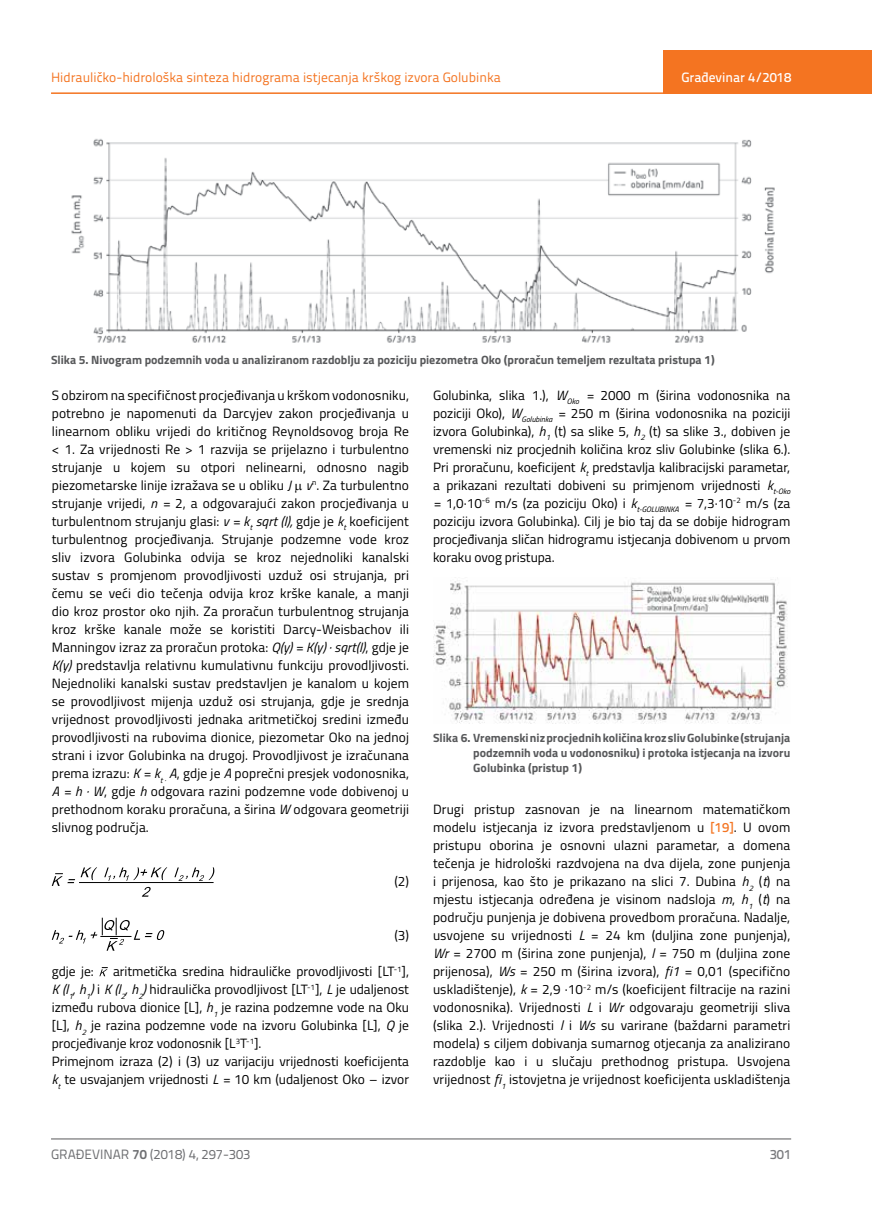
<style>
.page{position:relative;width:872px;height:1212px;background:#fff}
.page>*{position:absolute;margin:0;border:0;box-sizing:border-box;transform-origin:0 0}
.t1{font:13.5px/18px "Titillium";color:#000;text-align:justify}
.t2{font:13.5px "Titillium Text 22 L";color:#f47421}
.t3{font:13.5px "Titillium Text 22 L";color:#6d6e71}
.t4{font:500 13.5px "Titillium Text 22 L";color:#fff}
.t5{font:500 13.5px "Titillium Text 22 L";color:#797a7d}
.t6{font:700 12px/15px "Titillium";color:#58595b;text-align:justify}
.s1{font-style:italic}
.s2{font-family:"Titillium Text 22 L";font-weight:500;color:#f47421}
.s3{font-weight:700}
</style>
<div class="page">
<hr style="left:51px;top:92px;width:821px;height:2px;background:#f47421">
<div style="left:663px;top:50px;width:209px;height:44px;background:#f47421"></div>
<hr style="left:51px;top:1139px;width:740px;height:1px;background:#58595b">
<hr style="left:80px;top:882px;width:133px;height:1px;background:#000101">
<svg style="left:81px;top:867px;width:16px;height:13px"></svg>
<svg style="left:104px;top:867px;width:63px;height:14px"></svg>
<svg style="left:174px;top:867px;width:40px;height:14px"></svg>
<svg style="left:52px;top:873px;width:23px;height:13px"></svg>
<svg style="left:142px;top:887px;width:9px;height:10px"></svg>
<svg style="left:52px;top:918px;width:113px;height:33px"></svg>
<svg style="left:99px;top:967px;width:8px;height:9px"></svg>
<img style="left:71px;top:139px;width:704px;height:204px">
<img style="left:433px;top:577px;width:355px;height:147px">
<p class="t2" style="left:51px;top:68px;width:451px">Hidrauličko-hidrološka sinteza hidrograma istjecanja krškog izvora Golubinka</p>
<p class="t4" style="left:681px;top:67px;width:111px">Građevinar 4/2018</p>
<p class="t6" style="left:51px;top:351px;width:665px">Slika 5. Nivogram podzemnih voda u analiziranom razdoblju za poziciju piezometra Oko (proračun temeljem rezultata pristupa 1)</p>
<p class="t1" style="left:52px;top:385px;width:359px">S obzirom na specifičnost procjeđivanja u krškom vodonosniku, potrebno je napomenuti da Darcyjev zakon procjeđivanja u linearnom obliku vrijedi do kritičnog Reynoldsovog broja Re &lt; 1. Za vrijednosti Re &gt; 1 razvija se prijelazno i turbulentno strujanje u kojem su otpori nelinearni, odnosno nagib piezometarske linije izražava se u obliku <span class="s1">J v</span><sup>n</sup>. Za turbulentno strujanje vrijedi, <span class="s1">n =</span> 2, a odgovarajući zakon procjeđivanja u turbulentnom strujanju glasi: <span class="s1">v = k</span><sub>t</sub> <span class="s1">sqrt (I),</span> gdje je <span class="s1">k</span><sub>t</sub> koeficijent turbulentnog procjeđivanja. Strujanje podzemne vode kroz sliv izvora Golubinka odvija se kroz nejednoliki kanalski sustav s promjenom provodljivosti uzduž osi strujanja, pri čemu se veći dio tečenja odvija kroz krške kanale, a manji dio kroz prostor oko njih. Za proračun turbulentnog strujanja kroz krške kanale može se koristiti Darcy-Weisbachov ili Manningov izraz za proračun protoka: <span class="s1">Q(y) = K(y) · sqrt(I)</span>, gdje je <span class="s1">K(y)</span> predstavlja relativnu kumulativnu funkciju provodljivosti.<br>Nejednoliki kanalski sustav predstavljen je kanalom u kojem se provodljivost mijenja uzduž osi strujanja, gdje je srednja vrijednost provodljivosti jednaka aritmetičkoj sredini između provodljivosti na rubovima dionice, piezometar Oko na jednoj strani i izvor Golubinka na drugoj. Provodljivost je izračunana prema izrazu: <span class="s1">K = k</span><sub>t</sub> <sub>·</sub> <span class="s1">A</span>, gdje je <span class="s1">A</span> poprečni presjek vodonosnika, <span class="s1">A = h · W</span>, gdje <span class="s1">h</span> odgovara razini podzemne vode dobivenoj u prethodnom koraku proračuna, a širina <span class="s1">W</span> odgovara geometriji slivnog područja.</p>
<p class="t1" style="left:394px;top:872px;width:16px">(2)</p>
<p class="t1" style="left:394px;top:926px;width:16px">(3)</p>
<p class="t1" style="left:52px;top:962px;width:359px;text-align:left;text-indent:61px">aritmetička sredina hidrauličke provodljivosti [LT<sup>-1</sup>], <span class="s1">K (l</span><sub>1</sub><span class="s1">, h</span><sub>1</sub><span class="s1">)</span> i <span class="s1">K (l</span><sub>2</sub><span class="s1">, h</span><sub>2</sub><span class="s1">)</span> hidraulička provodljivost [LT<sup>-1</sup>], <span class="s1">L</span> je udaljenost između rubova dionice [L], <span class="s1">h</span><sub>1</sub> je razina podzemne vode na Oku [L], <span class="s1">h</span><sub>2</sub> je razina podzemne vode na izvoru Golubinka [L], <span class="s1">Q</span> je procjeđivanje kroz vodonosnik [L<sup>3</sup>T<sup>-1</sup>].<br>Primejnom izraza (2) i (3) uz varijaciju vrijednosti koeficijenta <span class="s1">k</span><sub>t</sub> te usvajanjem vrijednosti <span class="s1">L =</span> 10 km (udaljenost Oko – izvor</p>
<p class="t1" style="left:52px;top:962px;width:44px">gdje je:</p>
<p class="t1" style="left:433px;top:385px;width:359px">Golubinka, slika 1.), <span class="s1">W</span><sub>Oko</sub> <span class="s1">=</span> 2000 m (širina vodonosnika na poziciji Oko), <span class="s1">W</span><sub>Golubinka</sub> <span class="s1">=</span> 250 m (širina vodonosnika na poziciji izvora Golubinka), <span class="s1">h</span><sub>1</sub> (t) sa slike 5, <span class="s1">h</span><sub>2</sub> (t) sa slike 3., dobiven je vremenski niz procjednih količina kroz sliv Golubinke (slika 6.).<br>Pri proračunu, koeficijent <span class="s1">k</span><sub>t</sub> predstavlja kalibracijski parametar, a prikazani rezultati dobiveni su primjenom vrijednosti <span class="s1">k</span><sub>t-Oko </sub><span class="s1">=</span> 1,0·10<sup>-6</sup> m/s (za poziciju Oko) i <span class="s1">k</span><sub>t-GOLUBINKA</sub> <span class="s1">=</span> 7,3·10<sup>-2</sup> m/s (za poziciju izvora Golubinka). Cilj je bio taj da se dobije hidrogram procjeđivanja sličan hidrogramu istjecanja dobivenom u prvom koraku ovog pristupa.</p>
<p class="t6" style="left:473px;top:730px;width:318px;text-indent:-40px">Slika 6. Vremenski niz procjednih količina kroz sliv Golubinke (strujanja podzemnih voda u vodonosniku) i protoka istjecanja na izvoru Golubinka (pristup 1)</p>
<p class="t1" style="left:433px;top:800px;width:359px">Drugi pristup zasnovan je na linearnom matematičkom modelu istjecanja iz izvora predstavljenom u <span class="s2">[19]</span>. U ovom pristupu oborina je osnovni ulazni parametar, a domena tečenja je hidrološki razdvojena na dva dijela, zone punjenja i prijenosa, kao što je prikazano na slici 7. Dubina <span class="s1">h</span><sub>2</sub> (<span class="s1">t</span>) na mjestu istjecanja određena je visinom nadsloja <span class="s1">m</span>, <span class="s1">h</span><sub>1</sub> (<span class="s1">t</span>) na području punjenja je dobivena provedbom proračuna. Nadalje, usvojene su vrijednosti <span class="s1">L</span> = 24 km (duljina zone punjenja), <span class="s1">Wr</span> = 2700 m (širina zone punjenja), <span class="s1">l</span> = 750 m (duljina zone prijenosa), <span class="s1">Ws</span> = 250 m (širina izvora), <span class="s1">fi1</span> = 0,01 (specifično uskladištenje), <span class="s1">k</span> = 2,9 ·10<sup>-2</sup> m/s (koeficijent filtracije na razini vodonosnika). Vrijednosti <span class="s1">L</span> i <span class="s1">Wr</span> odgovaraju geometriji sliva (slika 2.). Vrijednosti <span class="s1">l</span> i <span class="s1">Ws</span> su varirane (baždarni parametri modela) s ciljem dobivanja sumarnog otjecanja za analizirano razdoblje kao i u slučaju prethodnog pristupa. Usvojena vrijednost <span class="s1">fi</span><sub>1</sub> istovjetna je vrijednost koeficijenta uskladištenja</p>
<p class="t3" style="left:51px;top:1144px;width:201px">GRAĐEVINAR <span class="s3">70</span> (2018) 4, 297-303</p>
<p class="t5" style="left:769px;top:1144px;width:23px">301</p>
</div>
